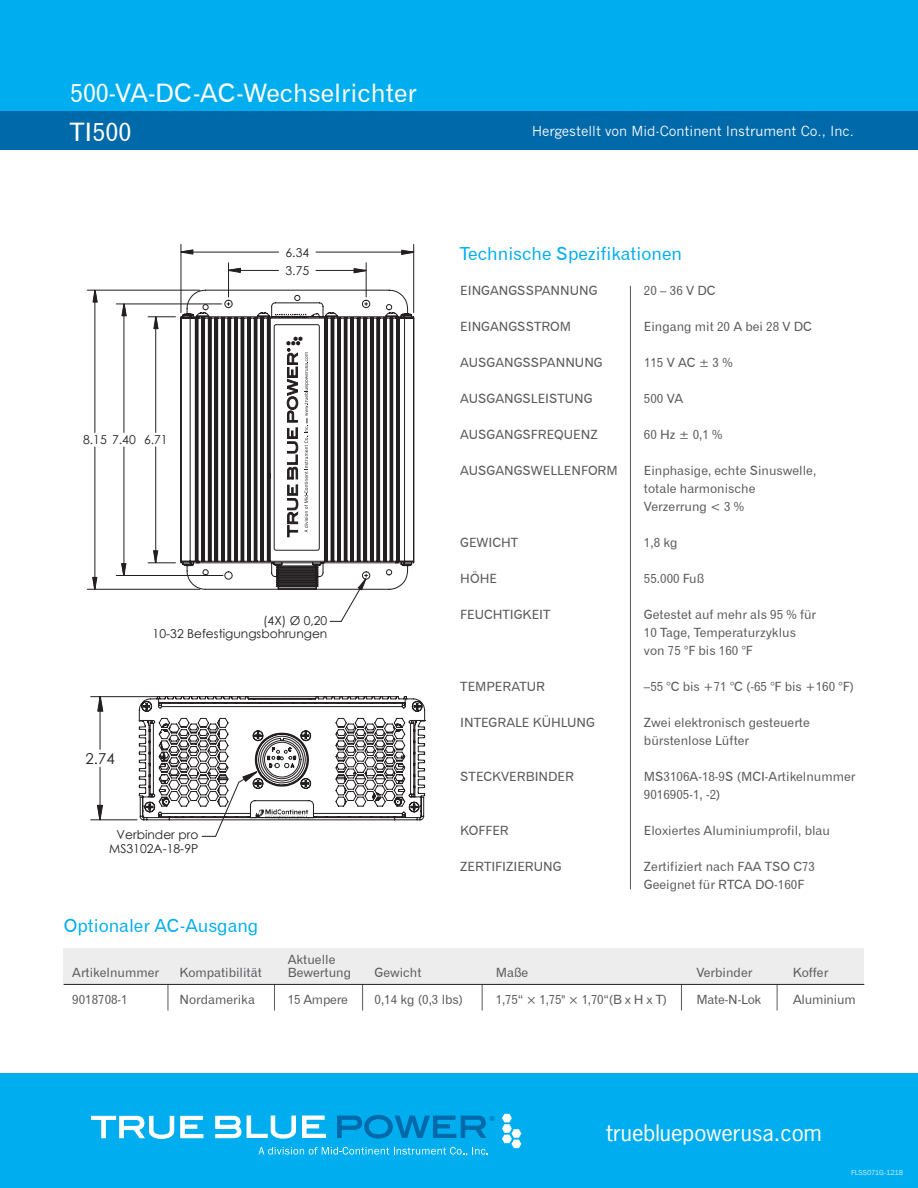
<style>
.page{position:relative;width:918px;height:1188px;background:#fff}
.page>*{position:absolute;margin:0;border:0;box-sizing:border-box;transform-origin:0 0}
.t1{font:25.5px/39px "Gothic 720 BT Roman B";color:#fff}
.t2{font:21.3px "News Gothic";color:#fff;scale:1.05 1}
.t3{font:18px "Gothic 720 BT Roman B";color:#00aeef}
.t4{font:15px "Century Gothic";color:#231f20}
.t5{font:13.5px "News Gothic";color:#fff}
.t6{font:12.75px/18px "Gothic 720 BT Roman B";color:#58595b}
.t7{font:12.3px/13.5px "Century Gothic";color:#231f20;text-align:center}
.t8{font:7.5px "Franklin Gothic";color:#bfebfb}
.t9{font:7.5px "Myriad Pro";color:#231f20}
.t10{font:700 7.05px "Helvetica";color:#0069aa}
</style>
<div class="page">
<div style="left:0;top:0;width:918px;height:111px;background:#00aeef"></div>
<div style="left:0;top:111px;width:918px;height:38px;background:#0069aa"></div>
<div style="left:0;top:1073px;width:918px;height:115px;background:#00aeef"></div>
<hr style="left:630px;top:286px;width:1px;height:603px;background:#58595b">
<hr style="left:91px;top:819px;width:46px;height:1px;background:#231f20">
<hr style="left:91px;top:696px;width:307px;height:1px;background:#231f20">
<svg style="left:96px;top:696px;width:8px;height:125px"></svg>
<svg style="left:258px;top:1147px;width:230px;height:9px"></svg>
<svg style="left:91px;top:1116px;width:83px;height:23px"></svg>
<svg style="left:180px;top:1116px;width:23px;height:22px"></svg>
<svg style="left:337px;top:1115px;width:149px;height:23px"></svg>
<svg style="left:247px;top:1116px;width:49px;height:22px"></svg>
<svg style="left:302px;top:1116px;width:24px;height:22px"></svg>
<svg style="left:215px;top:1116px;width:26px;height:22px"></svg>
<svg style="left:502px;top:1114px;width:19px;height:34px"></svg>
<hr style="left:124px;top:447px;width:1px;height:129px;background:#231f20">
<hr style="left:124px;top:304px;width:1px;height:129px;background:#231f20">
<hr style="left:116px;top:575px;width:107px;height:1px;background:#231f20">
<hr style="left:116px;top:304px;width:105px;height:1px;background:#231f20">
<hr style="left:155px;top:317px;width:1px;height:116px;background:#231f20">
<hr style="left:155px;top:447px;width:1px;height:116px;background:#231f20">
<hr style="left:229px;top:270px;width:50px;height:1px;background:#231f20">
<hr style="left:316px;top:270px;width:50px;height:1px;background:#231f20">
<hr style="left:228px;top:263px;width:1px;height:34px;background:#231f20">
<hr style="left:366px;top:263px;width:1px;height:34px;background:#231f20">
<hr style="left:95px;top:290px;width:1px;height:143px;background:#231f20">
<hr style="left:95px;top:447px;width:1px;height:142px;background:#231f20">
<hr style="left:87px;top:290px;width:113px;height:1px;background:#231f20">
<hr style="left:87px;top:589px;width:113px;height:1px;background:#231f20">
<hr style="left:181px;top:252px;width:98px;height:1px;background:#231f20">
<hr style="left:316px;top:252px;width:98px;height:1px;background:#231f20">
<hr style="left:181px;top:244px;width:1px;height:69px;background:#231f20">
<hr style="left:413px;top:244px;width:1px;height:69px;background:#231f20">
<svg style="left:121px;top:562px;width:6px;height:13px"></svg>
<svg style="left:120px;top:303px;width:8px;height:14px"></svg>
<svg style="left:148px;top:316px;width:27px;height:14px"></svg>
<svg style="left:148px;top:550px;width:27px;height:14px"></svg>
<svg style="left:229px;top:267px;width:13px;height:6px"></svg>
<svg style="left:353px;top:267px;width:14px;height:7px"></svg>
<svg style="left:92px;top:289px;width:7px;height:14px"></svg>
<svg style="left:91px;top:576px;width:7px;height:14px"></svg>
<svg style="left:180px;top:248px;width:14px;height:8px"></svg>
<svg style="left:400px;top:249px;width:15px;height:7px"></svg>
<svg style="left:180px;top:289px;width:234px;height:301px"></svg>
<svg style="left:330px;top:574px;width:38px;height:48px"></svg>
<svg style="left:286px;top:337px;width:23px;height:200px"></svg>
<svg style="left:139px;top:696px;width:287px;height:141px"></svg>
<div style="left:64px;top:948px;width:800px;height:36px;background:#ededee"></div>
<svg style="left:168px;top:985px;width:1px;height:26px"></svg>
<svg style="left:274px;top:985px;width:1px;height:26px"></svg>
<svg style="left:362px;top:985px;width:1px;height:26px"></svg>
<svg style="left:482px;top:985px;width:1px;height:26px"></svg>
<svg style="left:681px;top:985px;width:1px;height:26px"></svg>
<svg style="left:777px;top:985px;width:1px;height:26px"></svg>
<hr style="left:64px;top:984px;width:800px;height:1px;background:#231f20">
<h1 class="t1" style="left:70px;top:73px;width:348px">500-VA-DC-AC-Wechselrichter<br>TI500</h1>
<p class="t7" style="left:286px;top:245px;width:25px">6.34</p>
<p class="t7" style="left:286px;top:264px;width:25px">3.75</p>
<p class="t7" style="left:83px;top:433px;width:54px">8.15 7.40</p>
<p class="t7" style="left:144px;top:433px;width:25px">6.71</p>
<p class="t9" style="left:285px;top:351px;width:5px;rotate:-90deg">®</p>
<p class="t7" style="left:153px;top:614px;width:176px;text-align:right">(4X) Ø 0,20<br>10-32 Befestigungsbohrungen</p>
<p class="t4" style="left:86px;top:748px;width:31px">2.74</p>
<p class="t7" style="left:109px;top:828px;width:91px">Verbinder pro<br>MS3102A-18-9P</p>
<h3 class="t3" style="left:64px;top:914px;width:196px">Optionaler AC-Ausgang</h3>
<p class="t6" style="left:288px;top:950px;width:49px">Aktuelle</p>
<p class="t5" style="left:532px;top:124px;width:323px">Hergestellt von Mid-Continent Instrument Co., Inc.</p>
<h3 class="t3" style="left:460px;top:242px;width:224px">Technische Spezifikationen</h3>
<p class="t6" style="left:460px;top:281px;width:139px">EINGANGSSPANNUNG</p>
<p class="t6" style="left:644px;top:281px;width:73px">20 – 36 V DC</p>
<p class="t6" style="left:460px;top:317px;width:112px">EINGANGSSTROM</p>
<p class="t6" style="left:644px;top:317px;width:169px">Eingang mit 20 A bei 28 V DC</p>
<p class="t6" style="left:460px;top:353px;width:144px">AUSGANGSSPANNUNG</p>
<p class="t6" style="left:644px;top:353px;width:90px">115 V AC ± 3 %</p>
<p class="t6" style="left:460px;top:389px;width:134px">AUSGANGSLEISTUNG</p>
<p class="t6" style="left:644px;top:389px;width:41px">500 VA</p>
<p class="t6" style="left:460px;top:425px;width:139px">AUSGANGSFREQUENZ</p>
<p class="t6" style="left:644px;top:425px;width:80px">60 Hz ± 0,1 %</p>
<p class="t6" style="left:460px;top:461px;width:159px">AUSGANGSWELLENFORM</p>
<p class="t6" style="left:644px;top:461px;width:174px">Einphasige, echte Sinuswelle, totale harmonische<br>Verzerrung &lt; 3 %</p>
<p class="t6" style="left:460px;top:533px;width:59px">GEWICHT</p>
<p class="t6" style="left:644px;top:533px;width:35px">1,8 kg</p>
<p class="t6" style="left:460px;top:569px;width:38px">HÖHE</p>
<p class="t6" style="left:644px;top:569px;width:62px">55.000 Fuß</p>
<p class="t6" style="left:460px;top:605px;width:92px">FEUCHTIGKEIT</p>
<p class="t6" style="left:644px;top:605px;width:174px">Getestet auf mehr als 95 % für<br>10 Tage, Temperaturzyklus von 75 °F bis 160 °F</p>
<p class="t6" style="left:460px;top:677px;width:86px">TEMPERATUR</p>
<p class="t6" style="left:644px;top:677px;width:212px">–55 °C bis +71 °C (-65 °F bis +160 °F)</p>
<p class="t6" style="left:460px;top:713px;width:136px">INTEGRALE KÜHLUNG</p>
<p class="t6" style="left:644px;top:713px;width:167px">Zwei elektronisch gesteuerte bürstenlose Lüfter</p>
<p class="t6" style="left:460px;top:767px;width:115px">STECKVERBINDER</p>
<p class="t6" style="left:644px;top:767px;width:213px">MS3106A-18-9S (MCI-Artikelnummer<br>9016905-1, -2)</p>
<p class="t6" style="left:460px;top:821px;width:50px">KOFFER</p>
<p class="t6" style="left:644px;top:821px;width:188px">Eloxiertes Aluminiumprofil, blau</p>
<p class="t6" style="left:460px;top:857px;width:103px">ZERTIFIZIERUNG</p>
<p class="t6" style="left:644px;top:857px;width:173px">Zertifiziert nach FAA TSO C73<br>Geeignet für RTCA DO-160F</p>
<p class="t6" style="left:72px;top:964px;width:88px">Artikelnummer</p>
<p class="t6" style="left:180px;top:964px;width:84px">Kompatibilität</p>
<p class="t6" style="left:288px;top:964px;width:65px">Bewertung</p>
<p class="t6" style="left:375px;top:964px;width:49px">Gewicht</p>
<p class="t6" style="left:496px;top:964px;width:34px">Maße</p>
<p class="t6" style="left:696px;top:964px;width:57px">Verbinder</p>
<p class="t6" style="left:793px;top:964px;width:37px">Koffer</p>
<p class="t6" style="left:72px;top:991px;width:57px">9018708-1</p>
<p class="t6" style="left:180px;top:991px;width:77px">Nordamerika</p>
<p class="t6" style="left:288px;top:991px;width:62px">15 Ampere</p>
<p class="t6" style="left:375px;top:991px;width:90px">0,14 kg (0,3 lbs)</p>
<p class="t6" style="left:496px;top:991px;width:173px">1,75“ × 1,75" × 1,70“(B x H x T)</p>
<p class="t6" style="left:697px;top:991px;width:66px">Mate-N-Lok</p>
<p class="t6" style="left:793px;top:991px;width:64px">Aluminium</p>
<p class="t10" style="left:489px;top:1113px;width:7px">®</p>
<h2 class="t2" style="left:606px;top:1119px;width:207px">truebluepowerusa.com</h2>
<p class="t8" style="left:851px;top:1167px;width:54px">FLSS071G-1218</p>
</div>
